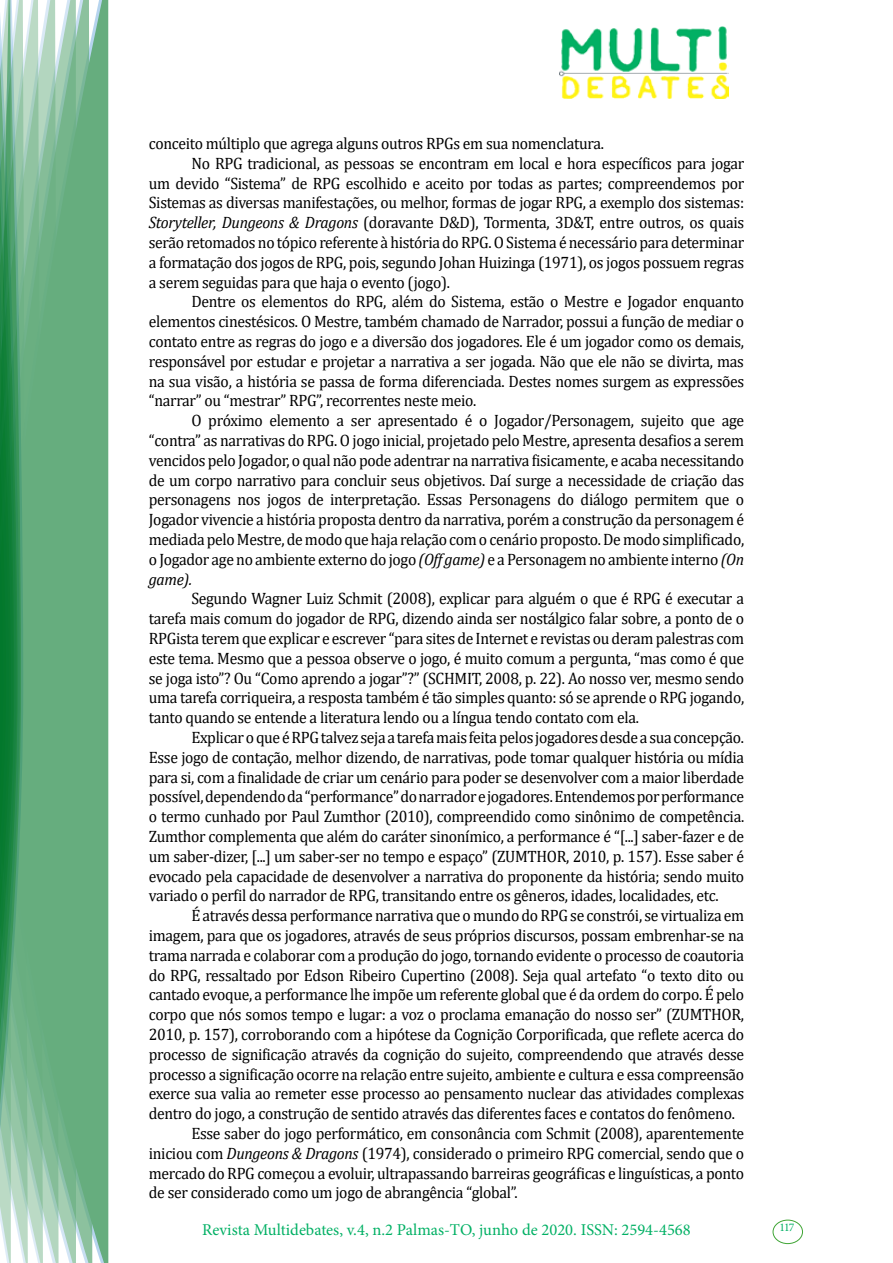
<style>
.page{position:relative;width:893px;height:1263px;background:#fff}
.page>*{position:absolute;margin:0;border:0;box-sizing:border-box;transform-origin:0 0}
.t1{font:16.5px/19.8px "Cambria";letter-spacing:-.02em;color:#000;text-align:justify;scale:.95 1}
.t2{font:16.5px "Minion Pro";color:#00b064}
.t3{font:italic 16.5px "Cambria";color:#000;scale:.95 1}
.t4{font:11.7px "Minion Pro";color:#00b064}
.s1{font-style:italic}
</style>
<div class="page">
<img style="left:559px;top:26px;width:169px;height:72px">
<div style="left:95px;top:0;width:14px;height:1263px;background:#66ad7e"></div>
<svg style="left:79px;top:0;width:16px;height:1263px;background:#6cb083"></svg>
<svg style="left:62px;top:0;width:17px;height:1263px;background:#6fb287"></svg>
<svg style="left:45px;top:0;width:17px;height:1263px;background:#77b68d"></svg>
<svg style="left:30px;top:0;width:15px;height:1263px;background:#7bb891"></svg>
<svg style="left:0;top:0;width:30px;height:1263px;background:#5ba779"></svg>
<div style="left:772px;top:1219px;width:31px;height:25px;border:1px solid #3fa535;border-radius:50%"></div>
<p class="t1" style="left:149px;top:133px;width:481px">conceito múltiplo que agrega alguns outros RPGs em sua nomenclatura.</p>
<p class="t1" style="left:191px;top:153px;width:583px">No RPG tradicional, as pessoas se encontram em local e hora específicos para jogar</p>
<p class="t1" style="left:149px;top:173px;width:628px">um devido “Sistema” de RPG escolhido e aceito por todas as partes; compreendemos por</p>
<p class="t1" style="left:149px;top:193px;width:628px">Sistemas as diversas manifestações, ou melhor, formas de jogar RPG, a exemplo dos sistemas:</p>
<p class="t1" style="left:149px;top:213px;width:628px"><span class="s1">Storyteller, Dungeons &amp; Dragons</span> (doravante D&amp;D), Tormenta, 3D&amp;T, entre outros, os quais</p>
<p class="t1" style="left:149px;top:232px;width:628px">serão retomados no tópico referente à história do RPG. O Sistema é necessário para determinar</p>
<p class="t1" style="left:149px;top:252px;width:628px">a formatação dos jogos de RPG, pois, segundo Johan Huizinga (1971), os jogos possuem regras</p>
<p class="t1" style="left:149px;top:272px;width:318px">a serem seguidas para que haja o evento (jogo).</p>
<p class="t1" style="left:191px;top:292px;width:583px">Dentre os elementos do RPG, além do Sistema, estão o Mestre e Jogador enquanto</p>
<p class="t1" style="left:149px;top:312px;width:628px">elementos cinestésicos. O Mestre, também chamado de Narrador, possui a função de mediar o</p>
<p class="t1" style="left:149px;top:331px;width:628px">contato entre as regras do jogo e a diversão dos jogadores. Ele é um jogador como os demais,</p>
<p class="t1" style="left:149px;top:351px;width:628px">responsável por estudar e projetar a narrativa a ser jogada. Não que ele não se divirta, mas</p>
<p class="t1" style="left:149px;top:371px;width:628px">na sua visão, a história se passa de forma diferenciada. Destes nomes surgem as expressões</p>
<p class="t1" style="left:149px;top:391px;width:346px">“narrar” ou “mestrar” RPG”, recorrentes neste meio.</p>
<p class="t1" style="left:191px;top:411px;width:583px">O próximo elemento a ser apresentado é o Jogador/Personagem, sujeito que age</p>
<p class="t1" style="left:149px;top:430px;width:628px">“contra” as narrativas do RPG. O jogo inicial, projetado pelo Mestre, apresenta desafios a serem</p>
<p class="t1" style="left:149px;top:450px;width:628px">vencidos pelo Jogador, o qual não pode adentrar na narrativa fisicamente, e acaba necessitando</p>
<p class="t1" style="left:149px;top:470px;width:628px">de um corpo narrativo para concluir seus objetivos. Daí surge a necessidade de criação das</p>
<p class="t1" style="left:149px;top:490px;width:628px">personagens nos jogos de interpretação. Essas Personagens do diálogo permitem que o</p>
<p class="t1" style="left:149px;top:510px;width:628px">Jogador vivencie a história proposta dentro da narrativa, porém a construção da personagem é</p>
<p class="t1" style="left:149px;top:529px;width:628px">mediada pelo Mestre, de modo que haja relação com o cenário proposto. De modo simplificado,</p>
<p class="t1" style="left:149px;top:549px;width:628px">o Jogador age no ambiente externo do jogo <span class="s1">(Off game)</span> e a Personagem no ambiente interno <span class="s1">(On</span></p>
<p class="t3" style="left:149px;top:567px;width:47px">game).</p>
<p class="t1" style="left:149px;top:589px;width:628px;text-indent:43px">Segundo Wagner Luiz Schmit (2008), explicar para alguém o que é RPG é executar a tarefa mais comum do jogador de RPG, dizendo ainda ser nostálgico falar sobre, a ponto de o RPGista terem que explicar e escrever “para sites de Internet e revistas ou deram palestras com este tema. Mesmo que a pessoa observe o jogo, é muito comum a pergunta, “mas como é que se joga isto”? Ou “Como aprendo a jogar”?” (SCHMIT, 2008, p. 22). Ao nosso ver, mesmo sendo uma tarefa corriqueira, a resposta também é tão simples quanto: só se aprende o RPG jogando, tanto quando se entende a literatura lendo ou a língua tendo contato com ela.</p>
<p class="t1" style="left:149px;top:727px;width:628px;text-indent:43px">Explicar o que é RPG talvez seja a tarefa mais feita pelos jogadores desde a sua concepção.<br>Esse jogo de contação, melhor dizendo, de narrativas, pode tomar qualquer história ou mídia para si, com a finalidade de criar um cenário para poder se desenvolver com a maior liberdade possível, dependendo da “performance” do narrador e jogadores. Entendemos por performance o termo cunhado por Paul Zumthor (2010), compreendido como sinônimo de competência.<br>Zumthor complementa que além do caráter sinonímico, a performance é “[...] saber-fazer e de um saber-dizer, [...] um saber-ser no tempo e espaço” (ZUMTHOR, 2010, p. 157). Esse saber é evocado pela capacidade de desenvolver a narrativa do proponente da história; sendo muito variado o perfil do narrador de RPG, transitando entre os gêneros, idades, localidades, etc.</p>
<p class="t1" style="left:191px;top:906px;width:583px">É através dessa performance narrativa que o mundo do RPG se constrói, se virtualiza em</p>
<p class="t1" style="left:149px;top:925px;width:628px">imagem, para que os jogadores, através de seus próprios discursos, possam embrenhar-se na</p>
<p class="t1" style="left:149px;top:945px;width:628px">trama narrada e colaborar com a produção do jogo, tornando evidente o processo de coautoria</p>
<p class="t1" style="left:149px;top:965px;width:628px">do RPG, ressaltado por Edson Ribeiro Cupertino (2008). Seja qual artefato “o texto dito ou</p>
<p class="t1" style="left:149px;top:985px;width:628px">cantado evoque, a performance lhe impõe um referente global que é da ordem do corpo. É pelo</p>
<p class="t1" style="left:149px;top:1005px;width:628px">corpo que nós somos tempo e lugar: a voz o proclama emanação do nosso ser” (ZUMTHOR,</p>
<p class="t1" style="left:149px;top:1024px;width:628px">2010, p. 157), corroborando com a hipótese da Cognição Corporificada, que reflete acerca do</p>
<p class="t1" style="left:149px;top:1044px;width:628px">processo de significação através da cognição do sujeito, compreendendo que através desse</p>
<p class="t1" style="left:149px;top:1064px;width:628px">processo a significação ocorre na relação entre sujeito, ambiente e cultura e essa compreensão</p>
<p class="t1" style="left:149px;top:1084px;width:628px">exerce sua valia ao remeter esse processo ao pensamento nuclear das atividades complexas</p>
<p class="t1" style="left:149px;top:1104px;width:618px">dentro do jogo, a construção de sentido através das diferentes faces e contatos do fenômeno.</p>
<p class="t1" style="left:191px;top:1123px;width:583px">Esse saber do jogo performático, em consonância com Schmit (2008), aparentemente</p>
<p class="t1" style="left:149px;top:1143px;width:628px">iniciou com <span class="s1">Dungeons &amp; Dragons</span> (1974), considerado o primeiro RPG comercial, sendo que o</p>
<p class="t1" style="left:149px;top:1163px;width:628px">mercado do RPG começou a evoluir, ultrapassando barreiras geográficas e linguísticas, a ponto</p>
<p class="t1" style="left:149px;top:1183px;width:390px">de ser considerado como um jogo de abrangência “global”.</p>
<p class="t2" style="left:202px;top:1218px;width:490px">Revista Multidebates, v.4, n.2 Palmas-TO, junho de 2020. ISSN: 2594-4568</p>
<p class="t4" style="left:779px;top:1219px;width:16px">117</p>
</div>
